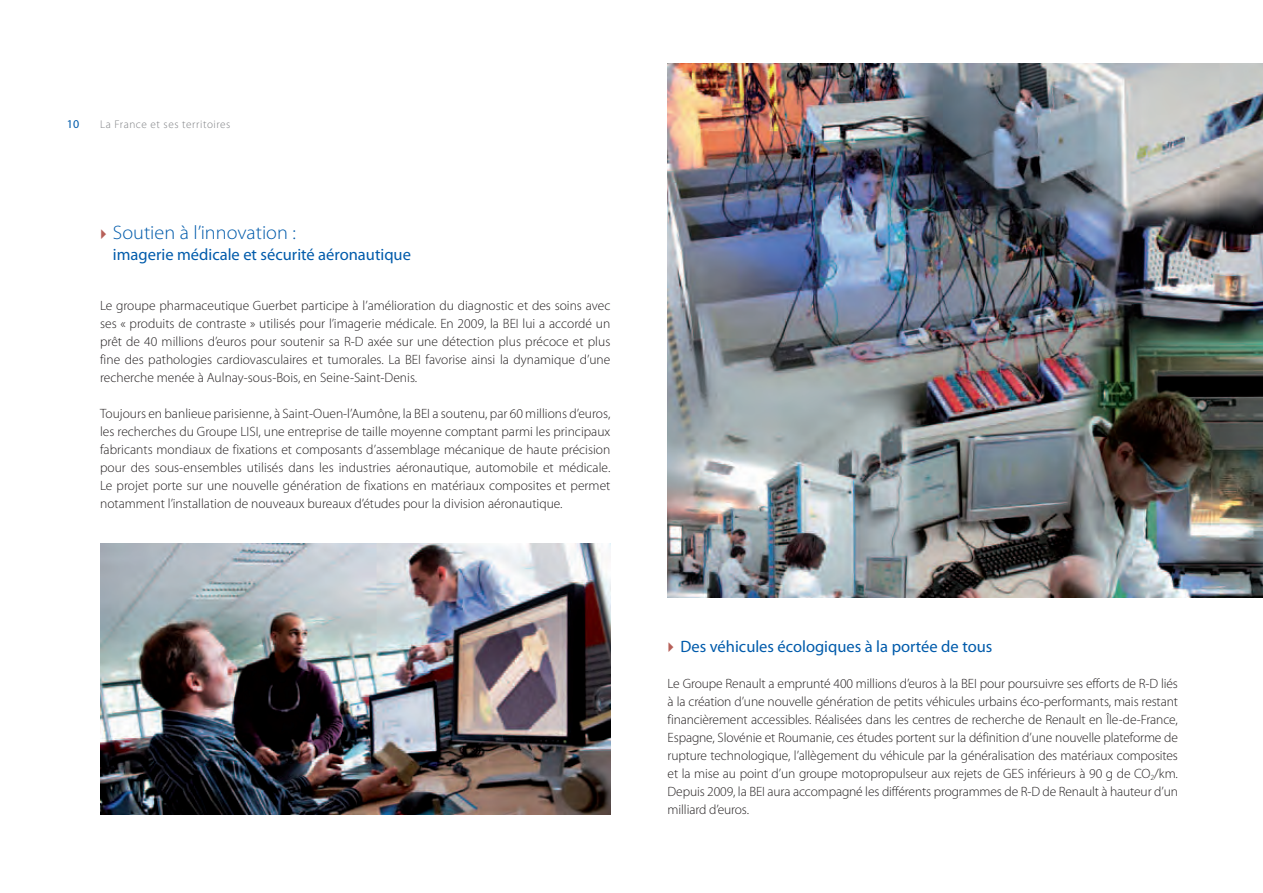
<style>
.page{position:relative;width:1263px;height:893px;background:#fff}
.page>*{position:absolute;margin:0;border:0;box-sizing:border-box;transform-origin:0 0}
.t1{font:300 19.5px "Myriad Pro";color:#015bab;scale:1.04 1}
.t2{font:16.5px "Myriad Pro";color:#015bab}
.t3{font:300 13.5px/18px "Myriad Pro";color:#231f20;text-align:justify}
.t4{font:12px "Myriad Pro";color:#015bab}
.t5{font:300 11.25px "Myriad Pro";letter-spacing:.05em;color:#808285}
</style>
<div class="page">
<img style="left:668px;top:64px;width:595px;height:533px">
<img style="left:100px;top:543px;width:510px;height:271px">
<p class="t4" style="left:67px;top:117px;width:14px">10</p>
<p class="t5" style="left:100px;top:117px;width:132px">La France et ses territoires</p>
<h1 class="t1" style="left:113px;top:221px;width:177px">Soutien à l’innovation :</h1>
<p class="t2" style="left:113px;top:245px;width:299px">imagerie médicale et sécurité aéronautique</p>
<p class="t3" style="left:100px;top:296px;width:512px">Le groupe pharmaceutique Guerbet participe à l’amélioration du diagnostic et des soins avec ses « produits de contraste » utilisés pour l’imagerie médicale. En 2009, la BEI lui a accordé un prêt de 40 millions d’euros pour soutenir sa R-D axée sur une détection plus précoce et plus fine des pathologies cardiovasculaires et tumorales. La BEI favorise ainsi la dynamique d’une recherche menée à Aulnay-sous-Bois, en Seine-Saint-Denis.</p>
<p class="t3" style="left:100px;top:404px;width:512px">Toujours en banlieue parisienne, à Saint-Ouen-l’Aumône, la BEI a soutenu, par 60 millions d’euros, les recherches du Groupe LISI, une entreprise de taille moyenne comptant parmi les principaux fabricants mondiaux de fixations et composants d’assemblage mécanique de haute précision pour des sous-ensembles utilisés dans les industries aéronautique, automobile et médicale.<br>Le projet porte sur une nouvelle génération de fixations en matériaux composites et permet notamment l’installation de nouveaux bureaux d’études pour la division aéronautique.</p>
<p class="t2" style="left:680px;top:638px;width:313px">Des véhicules écologiques à la portée de tous</p>
<p class="t3" style="left:668px;top:674px;width:512px">Le Groupe Renault a emprunté 400 millions d’euros à la BEI pour poursuivre ses efforts de R-D liés à la création d’une nouvelle génération de petits véhicules urbains éco-performants, mais restant financièrement accessibles. Réalisées dans les centres de recherche de Renault en Île-de-France, Espagne, Slovénie et Roumanie, ces études portent sur la définition d’une nouvelle plateforme de rupture technologique, l’allègement du véhicule par la généralisation des matériaux composites et la mise au point d’un groupe motopropulseur aux rejets de GES inférieurs à 90 g de CO<sub>2</sub>/km.<br>Depuis 2009, la BEI aura accompagné les différents programmes de R-D de Renault à hauteur d’un milliard d’euros.</p>
</div>
